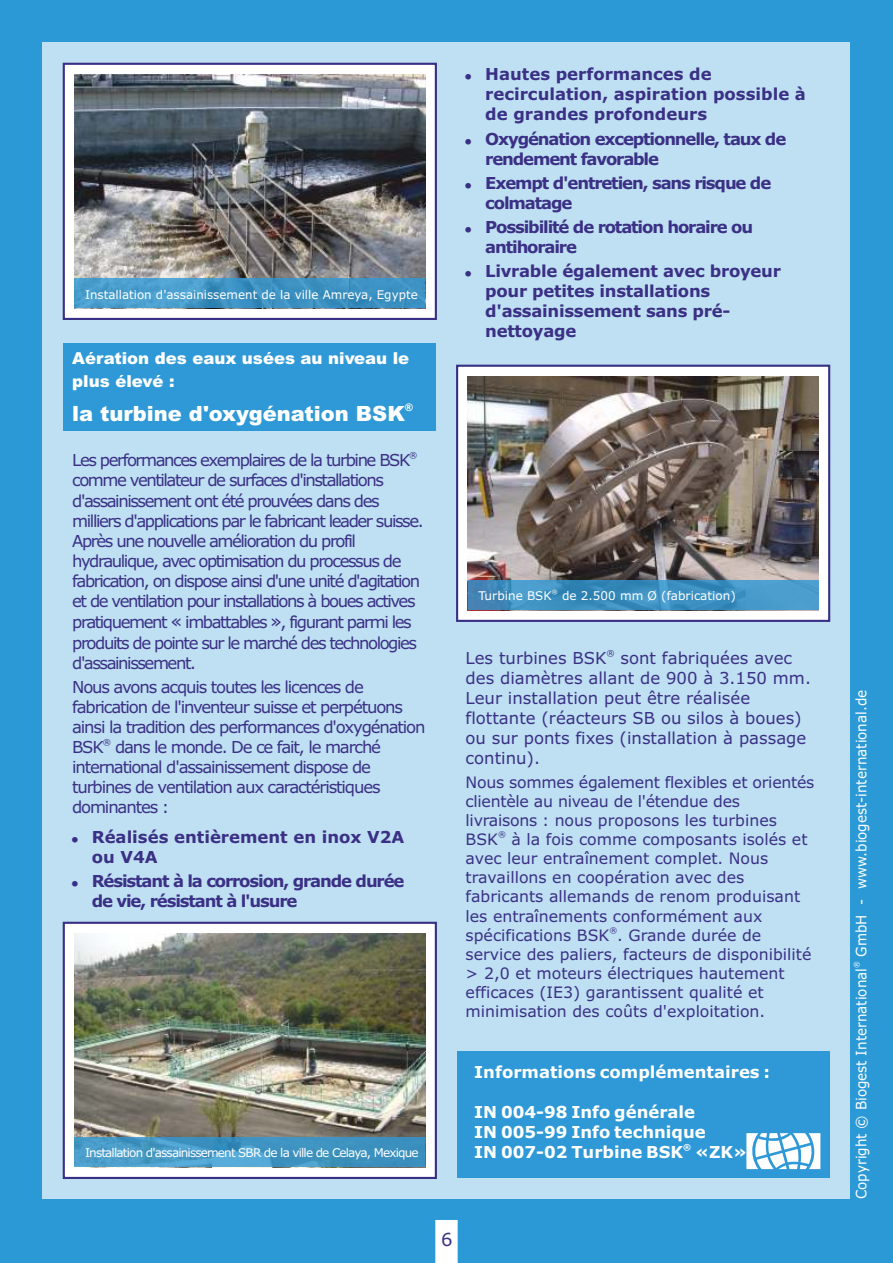
<style>
.page{position:relative;width:893px;height:1263px;background:#2b99d6}
.page>*{position:absolute;margin:0;border:0;box-sizing:border-box;transform-origin:0 0}
.t1{font:900 21px "Arial";color:#fff}
.t2{font:18px "Verdana";color:#383085}
.t3{font:16.5px/20.1px "Verdana";letter-spacing:-.09em;color:#3b3085}
.t4{font:16.5px/20.1px "Verdana";letter-spacing:-.07em;color:#3b3085}
.t5{font:700 16.5px/20.1px "Verdana";letter-spacing:-.07em;color:#3b3085}
.t6{font:16.5px/20.1px "Verdana";color:#3b3085}
.t7{font:700 16.5px/20.1px "Verdana";color:#3b3085}
.t8{font:700 16.5px/20.1px "Verdana";color:#fff}
.t9{font:700 16.5px/20.1px "Verdana";letter-spacing:-.02em;color:#3b3085}
.t10{font:900 16.5px/23.2px "Arial";color:#fff}
.t11{font:15.75px/19.2px "Verdana";color:#3b3085}
.t12{font:15.75px/19.2px "Verdana";letter-spacing:-.02em;color:#3b3085}
.t13{font:14.4px "Verdana";color:#fff;scale:.93 1}
.t14{font:12px "Verdana";color:#fff}
.t15{font:12px "Verdana";letter-spacing:-.07em;color:#fff}
.t16{font:900 10.5px "Arial";color:#fff}
.t17{font:8.25px "Verdana";color:#3b3085}
.t18{font:700 8.25px "Verdana";color:#fff}
.t19{font:7.8px "Verdana";color:#3b3085}
.t20{font:7.2px "Verdana";color:#fff;scale:.93 1}
.t21{font:6px "Verdana";color:#fff}
.s1{font-size:18px}
</style>
<div class="page">
<div style="left:43px;top:43px;width:807px;height:1156px;background:#bee0f2"></div>
<svg style="left:62px;top:62px;width:375px;height:258px;background:#d6d7e4"></svg>
<svg style="left:62px;top:921px;width:375px;height:258px;background:#d8d8e3"></svg>
<div style="left:457px;top:1051px;width:372px;height:127px;background:#2e99d6"></div>
<svg style="left:746px;top:1133px;width:74px;height:36px"></svg>
<svg style="left:456px;top:364px;width:375px;height:258px;background:#d2d1e2"></svg>
<img style="left:74px;top:74px;width:351px;height:205px">
<div style="left:74px;top:279px;width:351px;height:29px;background:#2e99d6;opacity:.8"></div>
<svg style="left:436px;top:1220px;width:21px;height:43px"></svg>
<div style="left:64px;top:344px;width:372px;height:87px;background:#2e99d6"></div>
<img style="left:74px;top:933px;width:351px;height:204px">
<img style="left:468px;top:376px;width:351px;height:204px">
<div style="left:468px;top:580px;width:351px;height:30px;background:#2e99d6;opacity:.8"></div>
<div style="left:74px;top:1137px;width:351px;height:30px;background:#2e99d6;opacity:.8"></div>
<p class="t14" style="left:85px;top:290px;width:334px">Installation d'assainissement de la ville Amreya, Egypte</p>
<p class="t10" style="left:72px;top:348px;width:338px">Aération des eaux usées au niveau le plus élevé :</p>
<p class="t16" style="left:405px;top:403px;width:10px">®</p>
<p class="t1" style="left:72px;top:406px;width:334px">la turbine d'oxygénation BSK</p>
<p class="t17" style="left:409px;top:452px;width:10px">®</p>
<p class="t3" style="left:72px;top:452px;width:353px">Les performances exemplaires de la turbine BSK comme ventilateur de surfaces d'installations d'assainissement ont été prouvées dans des milliers d'applications par le fabricant leader suisse.<br>Après une nouvelle amélioration du profil hydraulique, avec optimisation du processus de fabrication, on dispose ainsi d'une unité d'agitation et de ventilation pour installations à boues actives</p>
<p class="t3" style="left:72px;top:614px;width:346px">pratiquement <span class="s1">«</span> imbattables <span class="s1">»</span>, figurant parmi les produits de pointe sur le marché des technologies d'assainissement.</p>
<p class="t4" style="left:72px;top:678px;width:355px">Nous avons acquis toutes les licences de fabrication de l'inventeur suisse et perpétuons ainsi la tradition des performances d'oxygénation</p>
<p class="t17" style="left:103px;top:738px;width:10px">®</p>
<p class="t4" style="left:72px;top:738px;width:311px">BSK dans le monde. De ce fait, le marché international d'assainissement dispose de turbines de ventilation aux caractéristiques dominantes :</p>
<p class="t7" style="left:92px;top:828px;width:314px">Réalisés entièrement en inox V2A ou V4A</p>
<p class="t5" style="left:92px;top:873px;width:314px">Résistant à la corrosion, grande durée de vie, résistant à l'usure</p>
<p class="t15" style="left:85px;top:1148px;width:335px">Installation d'assainissement SBR de la ville de Celaya, Mexique</p>
<p class="t7" style="left:485px;top:66px;width:322px">Hautes performances de recirculation, aspiration possible à de grandes profondeurs</p>
<p class="t5" style="left:485px;top:130px;width:303px">Oxygénation exceptionnelle, taux de rendement favorable</p>
<p class="t5" style="left:485px;top:174px;width:288px">Exempt d'entretien, sans risque de colmatage</p>
<p class="t5" style="left:485px;top:218px;width:269px">Possibilité de rotation horaire ou antihoraire</p>
<p class="t9" style="left:485px;top:262px;width:297px">Livrable également avec broyeur pour petites installations d'assainissement sans pré&shy;nettoyage</p>
<p class="t21" style="left:552px;top:589px;width:7px">®</p>
<p class="t14" style="left:478px;top:590px;width:259px">Turbine BSK de 2.500 mm Ø (fabrication)</p>
<p class="t17" style="left:606px;top:649px;width:10px">®</p>
<p class="t6" style="left:466px;top:649px;width:347px">Les turbines BSK sont fabriquées avec des diamètres allant de 900 à 3.150 mm.<br>Leur installation peut être réalisée flottante (réacteurs SB ou silos à boues) ou sur ponts fixes (installation à passage continu).</p>
<p class="t12" style="left:466px;top:773px;width:350px">Nous sommes également flexibles et orientés clientèle au niveau de l'étendue des livraisons : nous proposons les turbines</p>
<p class="t19" style="left:498px;top:831px;width:9px">®</p>
<p class="t11" style="left:466px;top:831px;width:343px">BSK à la fois comme composants isolés et avec leur entraînement complet. Nous travaillons en coopération avec des fabricants allemands de renom produisant les entraînements conformément aux</p>
<p class="t19" style="left:609px;top:927px;width:9px">®</p>
<p class="t11" style="left:466px;top:927px;width:347px">spécifications BSK . Grande durée de service des paliers, facteurs de disponibilité &gt; 2,0 et moteurs électriques hautement efficaces (IE3) garantissent qualité et minimisation des coûts d'exploitation.</p>
<p class="t8" style="left:474px;top:1063px;width:297px">Informations complémentaires :</p>
<p class="t8" style="left:474px;top:1103px;width:233px">IN 004-98 Info générale<br>IN 005-99 Info technique</p>
<p class="t18" style="left:683px;top:1143px;width:9px">®</p>
<p class="t8" style="left:474px;top:1143px;width:274px">IN 007-02 Turbine BSK «ZK»</p>
<p class="t2" style="left:441px;top:1232px;width:13px">6</p>
<p class="t13" style="left:855px;top:1199px;width:549px;rotate:-90deg">Copyright © Biogest International GmbH - www.biogest-international.de</p>
<p class="t20" style="left:854px;top:968px;width:9px;rotate:-90deg">®</p>
</div>
